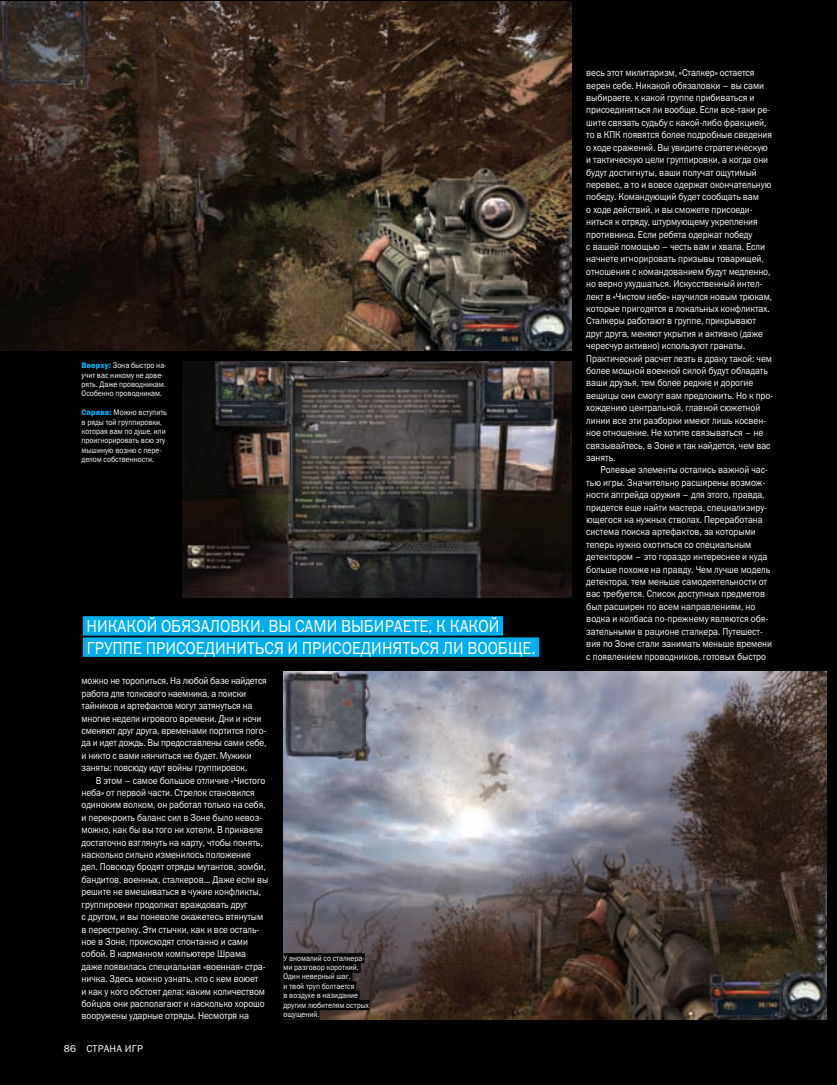
<style>
.page{position:relative;width:837px;height:1085px;background:#fff}
.page>*{position:absolute;margin:0;border:0;box-sizing:border-box;transform-origin:0 0}
.t1{font:17.5px/21.2px "Franklin Gothic Book C";color:#fff;scale:.9 1}
.t2{font:10px/12.4px "Franklin Gothic Book C";letter-spacing:-.005em;color:#fff;scale:.9 1}
.t3{font:10px "Franklin Gothic Book C";letter-spacing:-.005em;color:#fff}
.t4{font:8.12px/9.4px "Franklin Gothic Book C";color:#fff;scale:.9 1}
.s1{font-family:"Franklin Gothic Heavy C";color:#00aeef}
</style>
<div class="page">
<div style="left:0;top:0;width:836px;height:1084px;background:#000"></div>
<img style="left:182px;top:361px;width:389px;height:236px">
<img style="left:0;top:1px;width:571px;height:349px">
<img style="left:283px;top:671px;width:543px;height:348px">
<div style="left:83px;top:616px;width:420px;height:19px;background:#00aeef"></div>
<div style="left:83px;top:637px;width:456px;height:19px;background:#00aeef"></div>
<div style="left:283px;top:953px;width:81px;height:10px;background:#000"></div>
<div style="left:283px;top:962px;width:77px;height:10px;background:#000"></div>
<div style="left:283px;top:971px;width:69px;height:10px;background:#000"></div>
<div style="left:283px;top:981px;width:73px;height:10px;background:#000"></div>
<div style="left:283px;top:990px;width:76px;height:10px;background:#000"></div>
<div style="left:283px;top:999px;width:86px;height:10px;background:#000"></div>
<div style="left:283px;top:1009px;width:36px;height:10px;background:#000"></div>
<p class="t4" style="left:81px;top:361px;width:96px"><span class="s1">Вверху:</span> Зона быстро на&shy;учит вас никому не дове&shy;рять. Даже проводникам.<br>Особенно проводникам.</p>
<p class="t4" style="left:81px;top:407px;width:96px"><span class="s1">Справа:</span> Можно вступить в ряды той группировки, которая вам по душе, или проигнорировать всю эту мышиную возню с пере&shy;делом собственности.</p>
<h1 class="t1" style="left:86px;top:615px;width:500px">Никакой обязаловки. Вы сам и выбираете, к какой группе присоедин иться и присоединяться ли вообще.</h1>
<p class="t2" style="left:81px;top:674px;width:207px">можно не торопиться. На любой базе найдется работа для толкового наемника, а поиски тайников и артефактов могут затянуться на многие недели игрового времени. Дни и ночи сменяют друг друга, временами портится пого&shy;да и идет дождь. Вы предоставлены сами себе, и никто с вами нянчиться не будет. Мужики заняты: повсюду идут войны группировок.</p>
<p class="t2" style="left:81px;top:773px;width:209px;text-indent:14px">В этом – самое большое отличие «Чистого неба» от первой части. Стрелок становился одиноким волком, он работал только на себя, и перекроить баланс сил в Зоне было невоз&shy;можно, как бы вы того ни хотели. В приквеле достаточно взглянуть на карту, чтобы понять, насколько сильно изменилось положение дел. П овсюду бродят отряды мутантов, зомби, бандитов, военных, сталкеров... Даже если вы решите не вмешиваться в чужие конфликты, группировки продолжат враждовать друг<br>с другом, и вы поневоле окажетесь втянутым в перестрелку. Эти стычки, как и все осталь&shy;ное в Зоне, происходят спонтанно и сами собой. В карманном компьютере Шрама даже появилась специальная «военная» стра&shy;ничка. Здесь можно узнать, кто с кем воюет<br>и как у кого обстоят дела: каким количеством бойцов они располагают и насколько хорошо вооружены ударные отряды. Несмотря на</p>
<p class="t3" style="left:64px;top:1043px;width:30px">86 СТРА</p>
<p class="t3" style="left:110px;top:1043px;width:22px">НА ИГР</p>
<p class="t4" style="left:283px;top:953px;width:96px">У аномалий со сталкера&shy;ми разговор короткий.<br>Один неверный шаг,<br>и твой труп болтается<br>в воздухе в назидание другим любителям острых ощущений.</p>
<p class="t2" style="left:586px;top:66px;width:205px">весь этот милитаризм, «Сталкер» остается верен себе. Никакой обязаловки – вы сами выбираете, к какой группе прибиваться и присоединяться ли вообще. Если все-таки ре&shy;шите связать судьбу с какой-либо фракцией, то в КПК</p>
<p class="t2" style="left:586px;top:128px;width:209px;text-indent:37px">появятся более подробные сведения о ходе сражений. Вы увидите стратегическую и тактическую цели группировки, а когда они будут достигнуты, ваши получат ощутимый перевес, а то и вовсе одержат окончательную победу. Командующий будет сообщать вам<br>о ходе действий, и вы сможете присоеди&shy;ниться к отряду, штурмующему укрепления противника. Если ребята одержат победу<br>с вашей помощью – честь вам и хвала. Если начнете игнорировать призывы товарищей, отношения с командованием будут медленно, но верно ухудшаться. И скусственный интел&shy;лект в «Чистом небе» научился новым трюкам, которые пригодятся в локальных конфликтах.<br>Сталкеры работают в группе, прикрывают друг друга, меняют укрытия и активно (даже чересчур активно) используют гранаты.<br>П рактический расчет лезть в драку такой: чем более мощной военной силой будут обладать ваши друзья, тем более редкие и дорогие вещицы они смогут вам предложить. Но к про&shy;хождению центральной, главной сюжетной линии все эти разборки имеют лишь косвен&shy;ное отношение. Не хотите связываться – не связывайтесь, в Зоне и так найдется, чем вас занять.</p>
<p class="t2" style="left:586px;top:463px;width:208px;text-indent:14px">Ролевые элементы остались важной час&shy;тью игры. Значительно расширены возмож&shy;ности апгрейда оружия – для этого, правда, придется еще найти мастера, специализиру&shy;ющегося на нужных стволах. П ереработана система поиска артефактов, за которыми теперь нужно охотиться со специальным детектором – это гораздо интереснее и куда больше похоже на правду. Чем лучше модель детектора, тем меньше самодеятельности от вас требуется. Список доступных предметов был расширен по всем направлениям, но водка и колбаса по-прежнему являются обя&shy;зательными в рационе сталкера. Путешест&shy;вия по Зоне стали занимать меньше времени с появлением проводников, готовых быстро</p>
</div>
